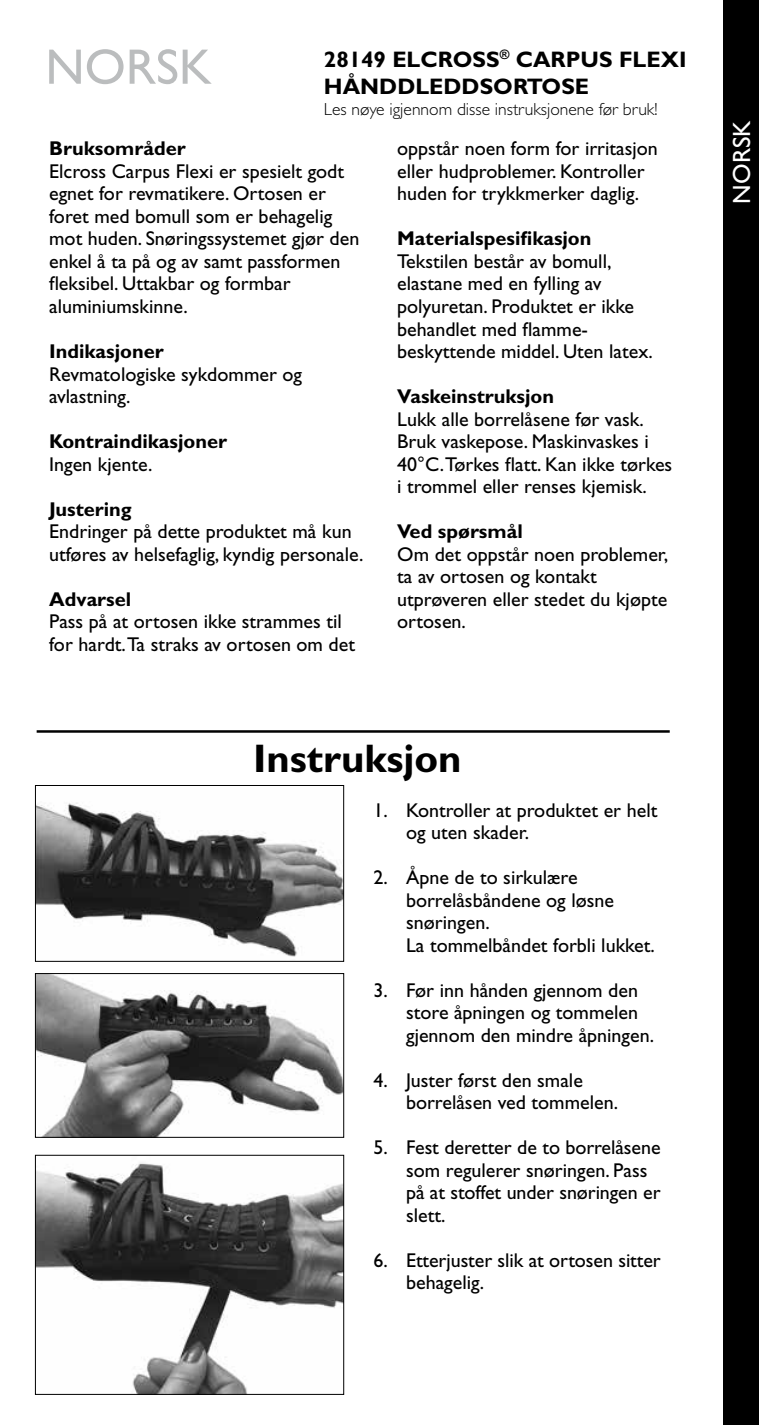
<style>
.page{position:relative;width:759px;height:1425px;background:#fff}
.page>*{position:absolute;margin:0;border:0;box-sizing:border-box;transform-origin:0 0}
.t1{font:50px "Gill Sans Std";color:#bbbdbe}
.t2{font:700 40px "Gill Sans Std";color:#000}
.t3{font:25px "Gill Sans Std";color:#fff}
.t4{font:700 22.5px/27px "Gill Sans Std";color:#000}
.t5{font:20px/22.5px "Gill Sans Std";color:#000}
.t6{font:700 20px "Gill Sans Std";color:#000}
.t7{font:300 17.5px "Gill Sans Std";color:#000}
</style>
<div class="page">
<div style="left:723px;top:0;width:35px;height:1424px;background:#000"></div>
<hr style="left:37px;top:730px;width:632px;height:2px;background:#000">
<img style="left:37px;top:802px;width:305px;height:155px">
<div style="left:35px;top:785px;width:309px;height:176px;border:1px solid #000"></div>
<img style="left:37px;top:975px;width:305px;height:160px">
<div style="left:35px;top:973px;width:309px;height:164px;border:1px solid #000"></div>
<img style="left:37px;top:1163px;width:305px;height:229px">
<div style="left:35px;top:1154px;width:309px;height:240px;border:1px solid #000"></div>
<h1 class="t1" style="left:45px;top:38px;width:168px">NORSK</h1>
<p class="t4" style="left:324px;top:46px;width:364px">28149 ELCROSS<sup>®</sup> CARPUS FLEXI<br>HÅNDDLEDDSORTOSE</p>
<p class="t7" style="left:324px;top:99px;width:335px">Les nøye igjennom disse instruksjonene før bruk!</p>
<p class="t6" style="left:49px;top:137px;width:138px">Bruksområder</p>
<p class="t5" style="left:49px;top:160px;width:311px">Elcross Carpus Flexi er spesielt godt egnet for revmatikere. Ortosen er foret med bomull som er behagelig mot huden. Snøringssystemet gjør den enkel å ta på og av samt passformen fleksibel. Uttakbar og formbar aluminiumskinne.</p>
<p class="t6" style="left:49px;top:339px;width:116px">Indikasjoner</p>
<p class="t5" style="left:49px;top:363px;width:254px">Revmatologiske sykdommer og avlastning.</p>
<p class="t6" style="left:49px;top:429px;width:179px">Kontraindikasjoner</p>
<p class="t5" style="left:49px;top:453px;width:105px">Ingen kjente.</p>
<p class="t6" style="left:49px;top:497px;width:84px">Justering</p>
<p class="t5" style="left:49px;top:520px;width:316px">Endringer på dette produktet må kun utføres av helsefaglig, kyndig personale.</p>
<p class="t6" style="left:49px;top:587px;width:84px">Advarsel</p>
<p class="t5" style="left:49px;top:610px;width:307px">Pass på at ortosen ikke strammes til for hardt.Ta straks av ortosen om det</p>
<p class="t5" style="left:397px;top:138px;width:262px">oppstår noen form for irritasjon eller hudproblemer. Kontroller huden for trykkmerker daglig.</p>
<p class="t6" style="left:397px;top:227px;width:196px">Materialspesifikasjon</p>
<p class="t5" style="left:397px;top:250px;width:257px">Tekstilen består av bomull, elastane med en fylling av polyuretan. Produktet er ikke behandlet med flamme&shy;beskyttende middel. Uten latex.</p>
<p class="t6" style="left:397px;top:384px;width:158px">Vaskeinstruksjon</p>
<p class="t5" style="left:397px;top:408px;width:276px">Lukk alle borrelåsene før vask.<br>Bruk vaskepose. Maskinvaskes i<br>40°C.Tørkes flatt. Kan ikke tørkes i trommel eller renses kjemisk.</p>
<p class="t6" style="left:397px;top:519px;width:127px">Ved spørsmål</p>
<p class="t5" style="left:397px;top:543px;width:272px">Om det oppstår noen problemer, ta av ortosen og kontakt utprøveren eller stedet du kjøpte ortosen.</p>
<h2 class="t2" style="left:253px;top:734px;width:210px">Instruksjon</h2>
<p class="t5" style="left:406px;top:798px;width:253px;text-indent:-32px">1. Kontroller at produktet er helt og uten skader.</p>
<p class="t5" style="left:406px;top:866px;width:250px;text-indent:-32px">2. Åpne de to sirkulære borrelåsbåndene og løsne snøringen.<br>La tommelbåndet forbli lukket.</p>
<p class="t5" style="left:406px;top:978px;width:249px;text-indent:-32px">3. Før inn hånden gjennom den store åpningen og tommelen gjennom den mindre åpningen.</p>
<p class="t5" style="left:406px;top:1068px;width:213px;text-indent:-32px">4. Juster først den smale borrelåsen ved tommelen.</p>
<p class="t5" style="left:406px;top:1136px;width:256px;text-indent:-32px">5. Fest deretter de to borrelåsene som regulerer snøringen. Pass på at stoffet under snøringen er slett.</p>
<p class="t5" style="left:406px;top:1248px;width:256px;text-indent:-32px">6. Etterjuster slik at ortosen sitter behagelig.</p>
<p class="t3" style="left:727px;top:204px;width:85px;rotate:-90deg">NORSK</p>
</div>
